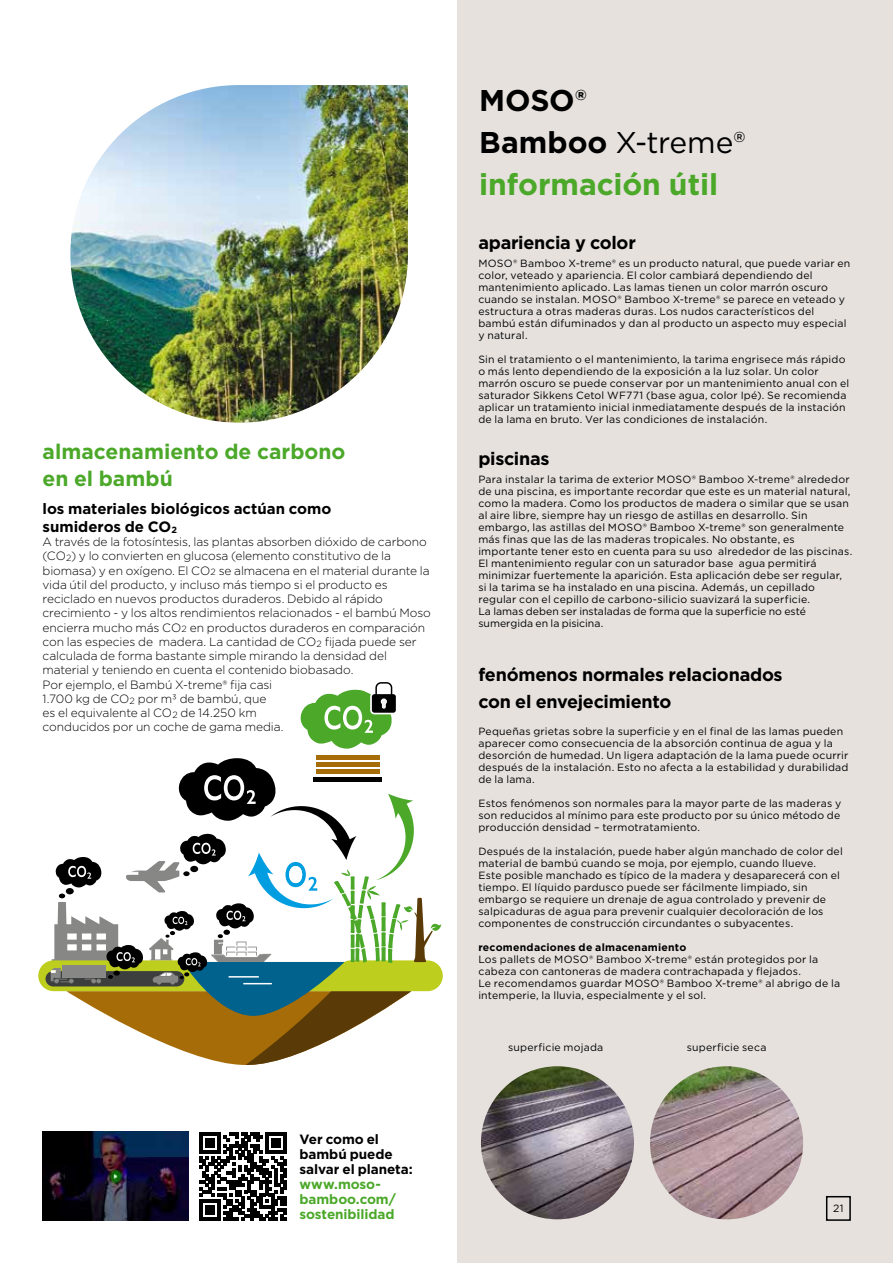
<style>
.page{position:relative;width:893px;height:1263px;background:#fff}
.page>*{position:absolute;margin:0;border:0;box-sizing:border-box;transform-origin:0 0}
.t1{font:700 30px/42px "Gotham";color:#4ba829}
.t2{font:700 21px/27px "Gotham";color:#4ba829}
.t3{font:700 18px/27px "Gotham";letter-spacing:-.015em;color:#000}
.t4{font:700 15px/18px "Gotham";color:#000}
.t5{font:700 13.5px/15px "Gotham";letter-spacing:-.005em;color:#000}
.t6{font:700 13.5px/15px "Gotham";letter-spacing:-.005em;color:#4ba829}
.t7{font:300 12px/14.2px "Gotham";letter-spacing:-.005em;color:#000}
.t8{font:10.5px/12px "Gotham";letter-spacing:.02em;color:#000}
.t9{font:700 10.5px "Gotham";letter-spacing:.02em;color:#000}
.s1{font-size:9px}
.s2{color:#000}
.s3{font-weight:400;color:#000}
</style>
<div class="page">
<img style="left:70px;top:85px;width:338px;height:338px">
<div style="left:457px;top:0;width:436px;height:1263px;background:#e6e1dd"></div>
<img style="left:43px;top:1131px;width:145px;height:89px">
<svg style="left:199px;top:1133px;width:87px;height:87px"></svg>
<img style="left:650px;top:1066px;width:153px;height:153px;border-radius:77px">
<img style="left:481px;top:1066px;width:153px;height:153px;border-radius:77px">
<svg style="left:300px;top:682px;width:96px;height:67px"></svg>
<svg style="left:38px;top:758px;width:405px;height:307px"></svg>
<div style="left:316px;top:755px;width:64px;height:5px;background:#a66c08"></div>
<hr style="left:316px;top:763px;width:64px;height:4px;background:#a66c08">
<hr style="left:316px;top:770px;width:64px;height:4px;background:#a66c08">
<div style="left:314px;top:777px;width:68px;height:5px;background:#000"></div>
<div style="left:826px;top:1196px;width:25px;height:25px;border:2px solid #000"></div>
<h2 class="t2" style="left:43px;top:438px;width:305px">almacenamiento de carbono en el bambú</h2>
<h3 class="t4" style="left:43px;top:499px;width:290px">los materiales biológicos actúan como sumideros de CO<span class="s1">2</span></h3>
<p class="t7" style="left:43px;top:534px;width:390px">A través de la fotosíntesis, las plantas absorben dióxido de carbono (CO<span class="s1">2</span>) y lo convierten en glucosa (elemento constitutivo de la biomasa) y en oxígeno. El CO<span class="s1">2</span> se almacena en el material durante la vida útil del producto, y incluso más tiempo si el producto es reciclado en nuevos productos duraderos. Debido al rápido crecimiento - y los altos rendimientos relacionados - el bambú Moso encierra mucho más CO<span class="s1">2</span> en productos duraderos en comparación con las especies de madera. La cantidad de CO<span class="s1">2</span> fijada puede ser calculada de forma bastante simple mirando la densidad del material y teniendo en cuenta el contenido biobasado.<br>Por ejemplo, el Bambú X-treme® fija casi<br>1.700 kg de CO<span class="s1">2</span> por m3 de bambú, que<br>es el equivalente al CO<span class="s1">2</span> de 14.250 km<br>conducidos por un coche de gama media.</p>
<p class="t5" style="left:300px;top:1132px;width:115px">Ver como el bambú puede salvar el planeta:</p>
<p class="t6" style="left:300px;top:1177px;width:98px">www.moso&shy;bamboo.com/ sostenibilidad</p>
<h1 class="t1" style="left:479px;top:79px;width:268px"><span class="s2">MOSO®<br>Bamboo</span> <span class="s3">X-treme® </span>información útil</h1>
<h3 class="t3" style="left:478px;top:229px;width:159px">apariencia y color</h3>
<p class="t8" style="left:478px;top:257px;width:373px">MOSO® Bamboo X-treme® es un producto natural, que puede variar en color, veteado y apariencia. El color cambiará dependiendo del mantenimiento aplicado. Las lamas tienen un color marrón oscuro cuando se instalan. MOSO® Bamboo X-treme® se parece en veteado y estructura a otras maderas duras. Los nudos característicos del bambú están difuminados y dan al producto un aspecto muy especial y natural.</p>
<p class="t8" style="left:478px;top:353px;width:372px">Sin el tratamiento o el mantenimiento, la tarima engrisece más rápido o más lento dependiendo de la exposición a la luz solar. Un color marrón oscuro se puede conservar por un mantenimiento anual con el saturador Sikkens Cetol WF771 (base agua, color Ipé). Se recomienda aplicar un tratamiento inicial inmediatamente después de la instación de la lama en bruto. Ver las condiciones de instalación.</p>
<h3 class="t3" style="left:478px;top:445px;width:73px">piscinas</h3>
<p class="t8" style="left:478px;top:473px;width:375px">Para instalar la tarima de exterior MOSO® Bamboo X-treme® alrededor de una piscina, es importante recordar que este es un material natural, como la madera. Como los productos de madera o similar que se usan al aire libre, siempre hay un riesgo de astillas en desarrollo. Sin embargo, las astillas del MOSO® Bamboo X-treme® son generalmente más finas que las de las maderas tropicales. No obstante, es importante tener esto en cuenta para su uso alrededor de las piscinas.<br>El mantenimiento regular con un saturador base agua permitirá minimizar fuertemente la aparición. Esta aplicación debe ser regular, si la tarima se ha instalado en una piscina. Además, un cepillado regular con el cepillo de carbono-silicio suavizará la superficie.<br>La lamas deben ser instaladas de forma que la superficie no esté sumergida en la pisicina.</p>
<h3 class="t3" style="left:478px;top:661px;width:306px">fenómenos normales relacionados con el envejecimiento</h3>
<p class="t8" style="left:478px;top:725px;width:372px">Pequeñas grietas sobre la superficie y en el final de las lamas pueden aparecer como consecuencia de la absorción continua de agua y la desorción de humedad. Un ligera adaptación de la lama puede ocurrir después de la instalación. Esto no afecta a la estabilidad y durabilidad de la lama.</p>
<p class="t8" style="left:478px;top:797px;width:364px;text-align:justify">Estos fenómenos son normales para la mayor parte de las maderas y son reducidos al mínimo para este producto por su único método de producción densidad – termotratamiento.</p>
<p class="t8" style="left:478px;top:845px;width:366px">Después de la instalación, puede haber algún manchado de color del material de bambú cuando se moja, por ejemplo, cuando llueve.<br>Este posible manchado es típico de la madera y desaparecerá con el tiempo. El líquido pardusco puede ser fácilmente limpiado, sin embargo se requiere un drenaje de agua controlado y prevenir de salpicaduras de agua para prevenir cualquier decoloración de los componentes de construcción circundantes o subyacentes.</p>
<p class="t9" style="left:478px;top:940px;width:210px">recomendaciones de almacenamiento</p>
<p class="t8" style="left:478px;top:953px;width:363px">Los pallets de MOSO® Bamboo X-treme® están protegidos por la cabeza con cantoneras de madera contrachapada y flejados.<br>Le recomendamos guardar MOSO® Bamboo X-treme® al abrigo de la intemperie, la lluvia, especialmente y el sol.</p>
<p class="t8" style="left:508px;top:1041px;width:97px">superficie mojada</p>
<p class="t8" style="left:687px;top:1041px;width:81px">superficie seca</p>
<p class="t8" style="left:833px;top:1202px;width:12px">21</p>
</div>
